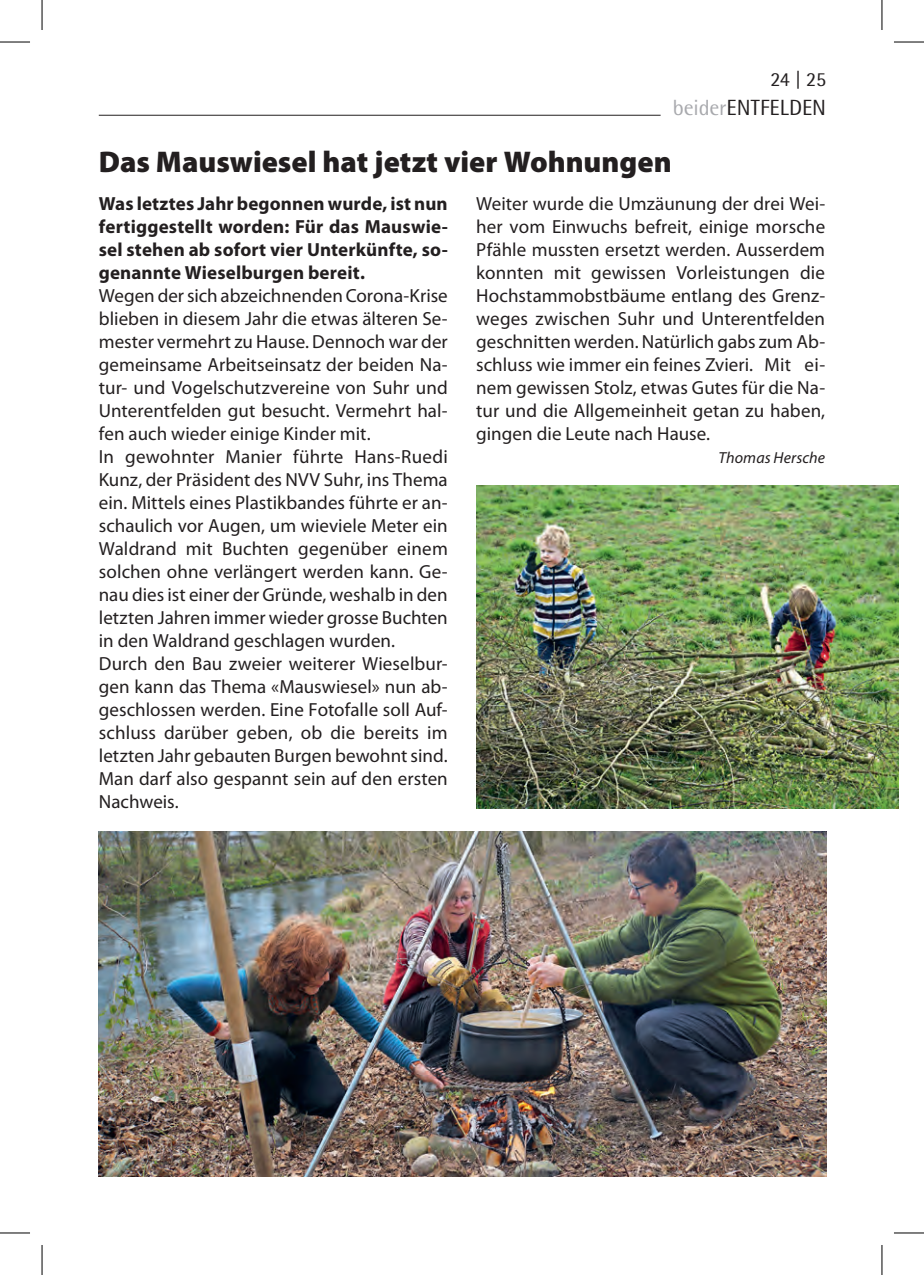
<style>
.page{position:relative;width:924px;height:1275px;background:#fff}
.page>*{position:absolute;margin:0;border:0;box-sizing:border-box;transform-origin:0 0}
.t1{font:900 30px "Myriad Pro";color:#231f20}
.t2{font:22px "Rotis Semi Sans Std";letter-spacing:-.005em;color:#231f20}
.t3{font:20px "Rotis Semi Sans Std";color:#231f20}
.t4{font:19px/23px "Myriad Pro";letter-spacing:.005em;color:#231f20}
.t5{font:700 19px/23px "Myriad Pro";letter-spacing:.005em;color:#231f20;text-align:justify}
.t6{font:italic 16px "Myriad Pro";letter-spacing:.005em;color:#231f20}
.s1{color:#a8a9ad}
</style>
<div class="page">
<hr style="left:99px;top:115px;width:561px;height:1px;background:#231f20">
<img style="left:99px;top:831px;width:726px;height:345px">
<img style="left:476px;top:486px;width:422px;height:322px">
<hr style="left:0;top:42px;width:30px;height:1px;background:#000">
<hr style="left:893px;top:42px;width:30px;height:1px;background:#000">
<hr style="left:0;top:1232px;width:30px;height:1px;background:#000">
<hr style="left:893px;top:1232px;width:30px;height:1px;background:#000">
<hr style="left:42px;top:0;width:1px;height:30px;background:#000">
<hr style="left:42px;top:1245px;width:1px;height:30px;background:#000">
<hr style="left:881px;top:0;width:1px;height:30px;background:#000">
<hr style="left:881px;top:1245px;width:1px;height:30px;background:#000">
<p class="t3" style="left:770px;top:67px;width:57px">24 | 25</p>
<p class="t2" style="left:672px;top:94px;width:155px"><span class="s1">beider</span>ENTFELDEN</p>
<h1 class="t1" style="left:99px;top:142px;width:574px">Das Mauswiesel hat jetzt vier Wohnungen</h1>
<p class="t5" style="left:99px;top:191px;width:350px">Was letztes Jahr begonnen wurde, ist nun fertiggestellt worden: Für das Mauswie&shy;sel stehen ab sofort vier Unterkünfte, so&shy;genannte Wieselburgen bereit.</p>
<p class="t4" style="left:99px;top:284px;width:350px">Wegen der sich abzeichnenden Corona-Krise blieben in diesem Jahr die etwas älteren Se&shy;mester vermehrt zu Hause. Dennoch war der gemeinsame Arbeitseinsatz der beiden Na&shy;tur- und Vogelschutzvereine von Suhr und Unterentfelden gut besucht. Vermehrt hal&shy;fen auch wieder einige Kinder mit.<br>In gewohnter Manier führte Hans-Ruedi Kunz, der Präsident des NVV Suhr, ins Thema ein. Mittels eines Plastikbandes führte er an&shy;schaulich vor Augen, um wieviele Meter ein Waldrand mit Buchten gegenüber einem solchen ohne verlängert werden kann. Ge&shy;nau dies ist einer der Gründe, weshalb in den letzten Jahren immer wieder grosse Buchten in den Waldrand geschlagen wurden.<br>Durch den Bau zweier weiterer Wieselbur&shy;gen kann das Thema «Mauswiesel» nun ab&shy;geschlossen werden. Eine Fotofalle soll Auf&shy;schluss darüber geben, ob die bereits im letzten Jahr gebauten Burgen bewohnt sind.<br>Man darf also gespannt sein auf den ersten Nachweis.</p>
<p class="t4" style="left:476px;top:192px;width:350px;text-align:justify">Weiter wurde die Umzäunung der drei Wei&shy;her vom Einwuchs befreit, einige morsche Pfähle mussten ersetzt werden. Ausserdem konnten mit gewissen Vorleistungen die Hochstammobstbäume entlang des Grenz&shy;weges zwischen Suhr und Unterentfelden geschnitten werden. Natürlich gabs zum Ab&shy;schluss wie immer ein feines Zvieri. Mit ei&shy;nem gewissen Stolz, etwas Gutes für die Na&shy;tur und die Allgemeinheit getan zu haben, gingen die Leute nach Hause.</p>
<p class="t6" style="left:718px;top:448px;width:108px">Thomas Hersche</p>
</div>
